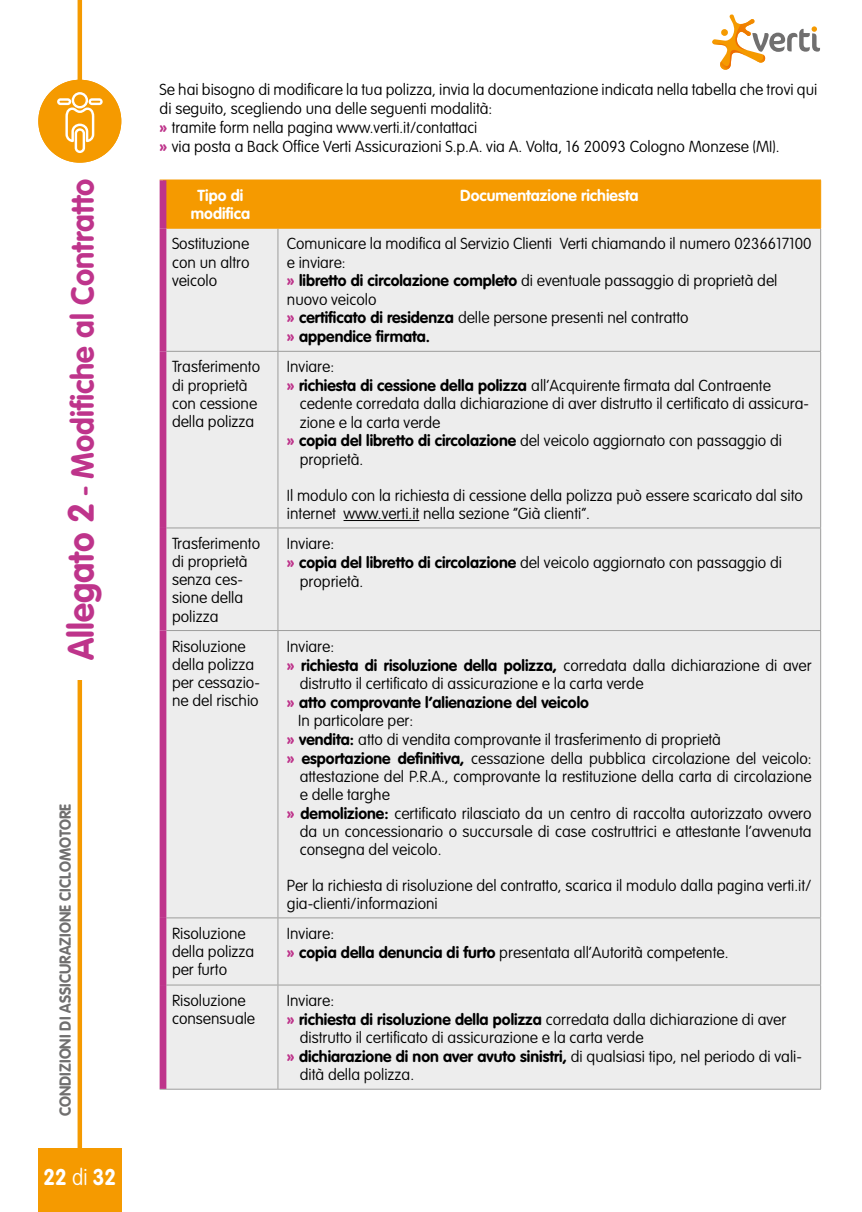
<style>
.page{position:relative;width:862px;height:1212px;background:#fff}
.page>*{position:absolute;margin:0;border:0;box-sizing:border-box;transform-origin:0 0}
.t1{font:700 31.5px "VAG Rounded Std";color:#be348b}
.t2{font:700 22.5px "VAG Rounded Std";color:#fff;scale:.9 1}
.t3{font:100 15.75px/18px "VAG Rounded Std";color:#000}
.t4{font:700 15.75px "VAG Rounded Std";color:#000}
.t5{font:700 15.75px/18px "VAG Rounded Std";color:#fff;text-align:center}
.t6{font:700 15.75px "VAG Rounded Std";color:#706f6f;scale:.96 1}
.s1{font-size:36px}
.s2{font-size:27px}
.s3{font-weight:100}
.s4{font-weight:700;color:#be348b}
.s5{font-weight:700}
.s6{color:#be348b}
</style>
<div class="page">
<div style="left:38px;top:1148px;width:83px;height:64px;background:#f59a00"></div>
<div style="left:77px;top:191px;width:5px;height:957px;background:#f59a00"></div>
<div style="left:77px;top:0;width:5px;height:86px;background:#f59a00"></div>
<div style="left:38px;top:80px;width:83px;height:83px;background:#f59a00;border-radius:41px"></div>
<svg style="left:57px;top:92px;width:46px;height:61px"></svg>
<svg style="left:712px;top:14px;width:107px;height:56px"></svg>
<div style="left:166px;top:181px;width:653px;height:47px;background:#f59a00"></div>
<div style="left:166px;top:229px;width:653px;height:860px;background:#ededed"></div>
<hr style="left:277px;top:229px;width:1px;height:122px;background:#9d9d9c">
<hr style="left:819px;top:229px;width:1px;height:122px;background:#9d9d9c">
<hr style="left:166px;top:351px;width:112px;height:1px;background:#9d9d9c">
<hr style="left:278px;top:351px;width:542px;height:1px;background:#9d9d9c">
<hr style="left:277px;top:352px;width:1px;height:176px;background:#9d9d9c">
<hr style="left:819px;top:352px;width:1px;height:176px;background:#9d9d9c">
<hr style="left:166px;top:527px;width:112px;height:1px;background:#9d9d9c">
<hr style="left:278px;top:527px;width:542px;height:1px;background:#9d9d9c">
<hr style="left:277px;top:528px;width:1px;height:102px;background:#9d9d9c">
<hr style="left:819px;top:528px;width:1px;height:102px;background:#9d9d9c">
<hr style="left:166px;top:630px;width:112px;height:1px;background:#9d9d9c">
<hr style="left:278px;top:630px;width:542px;height:1px;background:#9d9d9c">
<hr style="left:277px;top:631px;width:1px;height:286px;background:#9d9d9c">
<hr style="left:819px;top:631px;width:1px;height:286px;background:#9d9d9c">
<hr style="left:166px;top:917px;width:112px;height:1px;background:#9d9d9c">
<hr style="left:278px;top:917px;width:542px;height:1px;background:#9d9d9c">
<hr style="left:277px;top:918px;width:1px;height:67px;background:#9d9d9c">
<hr style="left:819px;top:918px;width:1px;height:67px;background:#9d9d9c">
<hr style="left:166px;top:985px;width:112px;height:1px;background:#9d9d9c">
<hr style="left:278px;top:985px;width:542px;height:1px;background:#9d9d9c">
<hr style="left:277px;top:985px;width:1px;height:104px;background:#9d9d9c">
<hr style="left:819px;top:985px;width:1px;height:104px;background:#9d9d9c">
<hr style="left:159px;top:1089px;width:119px;height:1px;background:#9d9d9c">
<hr style="left:278px;top:1089px;width:542px;height:1px;background:#9d9d9c">
<hr style="left:159px;top:180px;width:119px;height:1px;background:#f59a00">
<hr style="left:278px;top:180px;width:542px;height:1px;background:#f59a00">
<hr style="left:277px;top:180px;width:1px;height:48px;background:#f59a00">
<hr style="left:819px;top:180px;width:1px;height:48px;background:#f59a00">
<hr style="left:166px;top:228px;width:112px;height:1px;background:#f59a00">
<hr style="left:278px;top:228px;width:542px;height:1px;background:#f59a00">
<div style="left:159px;top:180px;width:7px;height:48px;background:#be348b"></div>
<div style="left:159px;top:228px;width:7px;height:123px;background:#be348b"></div>
<div style="left:159px;top:351px;width:7px;height:177px;background:#be348b"></div>
<div style="left:159px;top:528px;width:7px;height:102px;background:#be348b"></div>
<div style="left:159px;top:630px;width:7px;height:288px;background:#be348b"></div>
<div style="left:159px;top:918px;width:7px;height:67px;background:#be348b"></div>
<div style="left:159px;top:985px;width:7px;height:104px;background:#be348b"></div>
<hr style="left:343px;top:520px;width:76px;height:1px;background:#000">
<div style="left:38px;top:163px;width:83px;height:516px;background:#fff"></div>
<h1 class="t1" style="left:64px;top:660px;width:483px;rotate:-90deg"><span class="s1">Allegato 2</span> <span class="s2">-</span> Modifiche al Contratto</h1>
<p class="t6" style="left:56px;top:1116px;width:327px;rotate:-90deg">CONDIZIONI DI ASSICURAZIONE CICLOMOTORE</p>
<h2 class="t2" style="left:43px;top:1163px;width:82px">22 <span class="s3">di</span> 32</h2>
<p class="t3" style="left:159px;top:81px;width:658px;line-height:18.9px">Se hai bisogno di modificare la tua polizza, invia la documentazione indicata nella tabella che trovi qui di seguito, scegliendo una delle seguenti modalità:<br><span class="s4">»</span> tramite form nella pagina www.verti.it/contattaci<br><span class="s4">»</span> via posta a Back Office Verti Assicurazioni S.p.A. via A. Volta, 16 20093 Cologno Monzese (MI).</p>
<p class="t5" style="left:191px;top:187px;width:61px">Tipo di modifica</p>
<p class="t5" style="left:460px;top:187px;width:180px">Documentazione richiesta</p>
<p class="t3" style="left:172px;top:235px;width:79px;text-align:justify">Sostituzione con un altro veicolo</p>
<p class="t3" style="left:287px;top:235px;width:525px;line-height:18.7px">Comunicare la modifica al Servizio Clienti Verti chiamando il numero 0236617100 e inviare:<br><span class="s4">»</span> <span class="s5">libretto di circolazione completo</span> di eventuale passaggio di proprietà del nuovo veicolo<br><span class="s4">»</span> <span class="s5">certificato di residenza</span> delle persone presenti nel contratto<br><span class="s4">»</span> <span class="s5">appendice firmata.</span></p>
<p class="t3" style="left:172px;top:358px;width:90px">Trasferimento di proprietà con cessione della polizza</p>
<p class="t3" style="left:287px;top:358px;width:49px">Inviare:</p>
<p class="t3" style="left:287px;top:377px;width:485px"><span class="s4">»</span> <span class="s5">richiesta di cessione della polizza</span> all’Acquirente firmata dal Contraente</p>
<p class="t3" style="left:299px;top:395px;width:510px">cedente corredata dalla dichiarazione di aver distrutto il certificato di assicura-</p>
<p class="t3" style="left:299px;top:414px;width:142px">zione e la carta verde</p>
<p class="t3" style="left:287px;top:432px;width:496px"><span class="s4">»</span> <span class="s5">copia del libretto di circolazione</span> del veicolo aggiornato con passaggio di</p>
<p class="t3" style="left:299px;top:451px;width:65px">proprietà.</p>
<p class="t3" style="left:287px;top:487px;width:517px">Il modulo con la richiesta di cessione della polizza può essere scaricato dal sito internet www.verti.it nella sezione “Già clienti”.</p>
<p class="t3" style="left:172px;top:535px;width:90px">Trasferimento di proprietà senza ces&shy;sione della polizza</p>
<p class="t3" style="left:287px;top:535px;width:49px">Inviare:</p>
<p class="t3" style="left:287px;top:554px;width:496px"><span class="s4">»</span> <span class="s5">copia del libretto di circolazione</span> del veicolo aggiornato con passaggio di</p>
<p class="t3" style="left:299px;top:573px;width:65px">proprietà.</p>
<p class="t3" style="left:172px;top:638px;width:89px">Risoluzione della polizza per cessazio&shy;ne del rischio</p>
<p class="t3" style="left:287px;top:638px;width:49px">Inviare:</p>
<p class="t4" style="left:287px;top:656px;width:526px"><span class="s6">»</span> richiesta di risoluzione della polizza, <span class="s3">corredata dalla dichiarazione di aver</span></p>
<p class="t3" style="left:299px;top:675px;width:345px">distrutto il certificato di assicurazione e la carta verde</p>
<p class="t4" style="left:287px;top:693px;width:303px"><span class="s6">»</span> atto comprovante l’alienazione del veicolo</p>
<p class="t3" style="left:298px;top:712px;width:116px">In particolare per:</p>
<p class="t3" style="left:287px;top:731px;width:433px"><span class="s4">»</span> <span class="s5">vendita:</span> atto di vendita comprovante il trasferimento di proprietà</p>
<p class="t3" style="left:287px;top:749px;width:526px"><span class="s4">»</span> <span class="s5">esportazione definitiva,</span> cessazione della pubblica circolazione del veicolo:</p>
<p class="t3" style="left:299px;top:767px;width:513px">attestazione del P.R.A., comprovante la restituzione della carta di circolazione</p>
<p class="t3" style="left:299px;top:786px;width:92px">e delle targhe</p>
<p class="t3" style="left:287px;top:804px;width:526px"><span class="s4">»</span> <span class="s5">demolizione:</span> certificato rilasciato da un centro di raccolta autorizzato ovvero</p>
<p class="t3" style="left:299px;top:822px;width:513px">da un concessionario o succursale di case costruttrici e attestante l’avvenuta</p>
<p class="t3" style="left:299px;top:840px;width:143px">consegna del veicolo.</p>
<p class="t3" style="left:287px;top:877px;width:526px">Per la richiesta di risoluzione del contratto, scarica il modulo dalla pagina verti.it/ gia-clienti/informazioni</p>
<p class="t3" style="left:172px;top:925px;width:84px">Risoluzione della polizza per furto</p>
<p class="t3" style="left:287px;top:924px;width:442px;line-height:18.9px">Inviare:<br><span class="s4">»</span> <span class="s5">copia della denuncia di furto</span> presentata all’Autorità competente.</p>
<p class="t3" style="left:172px;top:992px;width:85px">Risoluzione consensuale</p>
<p class="t3" style="left:287px;top:992px;width:49px">Inviare:</p>
<p class="t4" style="left:287px;top:1010px;width:500px"><span class="s6">»</span> richiesta di risoluzione della polizza <span class="s3">corredata dalla dichiarazione di aver</span></p>
<p class="t3" style="left:299px;top:1029px;width:345px">distrutto il certificato di assicurazione e la carta verde</p>
<p class="t4" style="left:287px;top:1047px;width:516px"><span class="s6">»</span> dichiarazione di non aver avuto sinistri, <span class="s3">di qualsiasi tipo, nel periodo di vali-</span></p>
<p class="t3" style="left:299px;top:1066px;width:116px">dità della polizza.</p>
</div>
